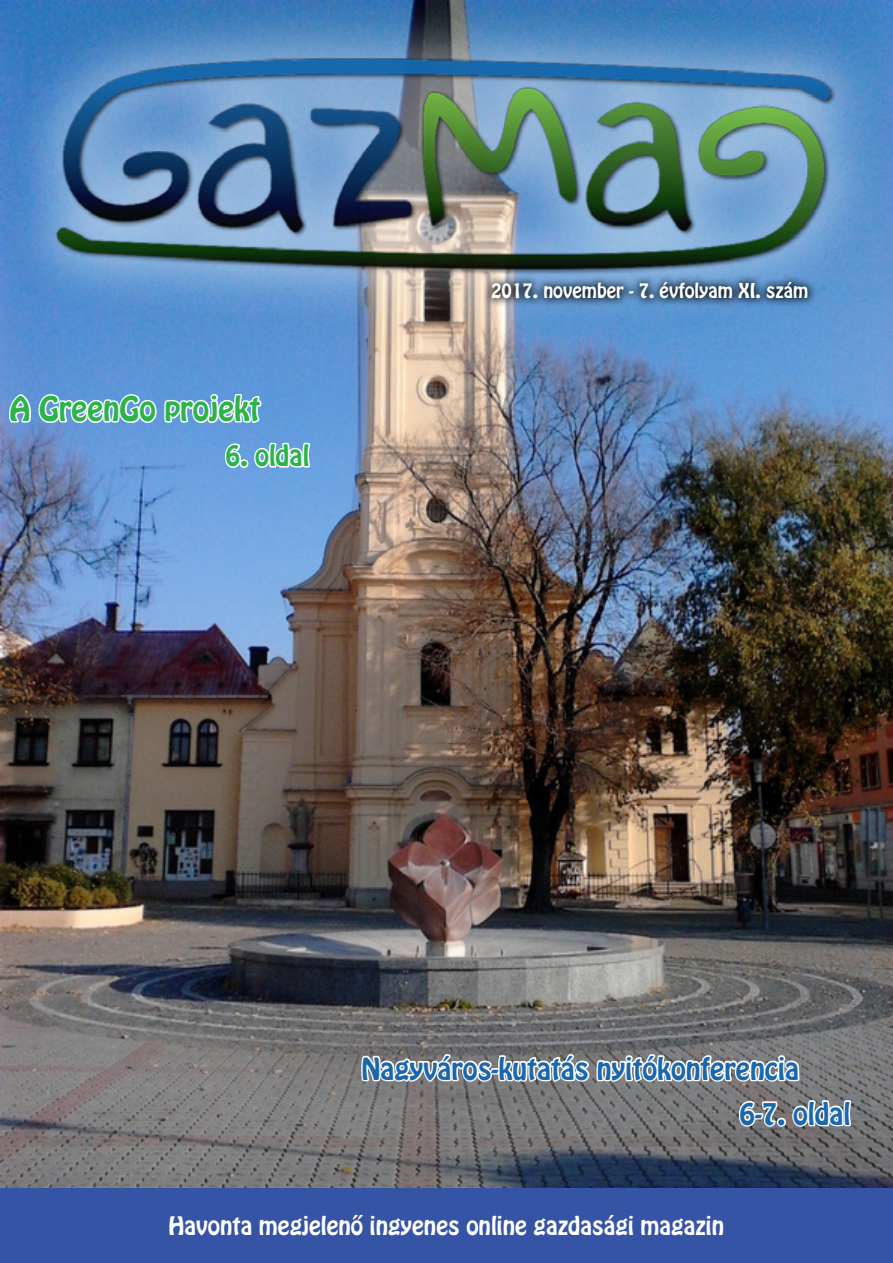
<style>
.page{position:relative;width:893px;height:1263px;background:#fff}
.page>*{position:absolute;margin:0;border:0;box-sizing:border-box;transform-origin:0 0}
.t1{font:30px "Hobo Std Shady";color:#2cb34a}
.t2{font:27px/45px "Hobo Std Shady";color:#1967ae}
.t3{font:25.5px "Hobo Std Shady";color:#2cb34a}
.t4{font:22.5px "Hobo Std Shady";color:#fff}
.t5{font:18px "Hobo Std Shady";color:#fff}
</style>
<div class="page">
<img style="left:0;top:334px;width:892px;height:854px">
<div style="left:0;top:0;width:892px;height:334px;background:#fff;opacity:.49"></div>
<img style="left:53px;top:54px;width:785px;height:222px">
<div style="left:482px;top:273px;width:336px;height:36px;background:#000;opacity:.75"></div>
<svg style="left:359px;top:1042px;width:442px;height:43px"></svg>
<svg style="left:737px;top:1099px;width:116px;height:30px"></svg>
<div style="left:0;top:1188px;width:893px;height:75px;background:#3654a5"></div>
<svg style="left:8px;top:368px;width:312px;height:57px"></svg>
<svg style="left:223px;top:441px;width:89px;height:29px"></svg>
<h1 class="t1" style="left:10px;top:388px;width:252px">A GreenGo projekt</h1>
<p class="t3" style="left:226px;top:438px;width:85px">6. oldal</p>
<p class="t5" style="left:491px;top:278px;width:319px">2017. november - 7. évfolyam XI. szám</p>
<p class="t2" style="left:739px;top:1047px;width:112px;text-indent:-378px">Nagyváros-kutatás nyitókonferencia<br>6-7. oldal</p>
<p class="t4" style="left:169px;top:1210px;width:557px">Havonta megjelenő ingyenes online gazdasági magazin</p>
</div>
